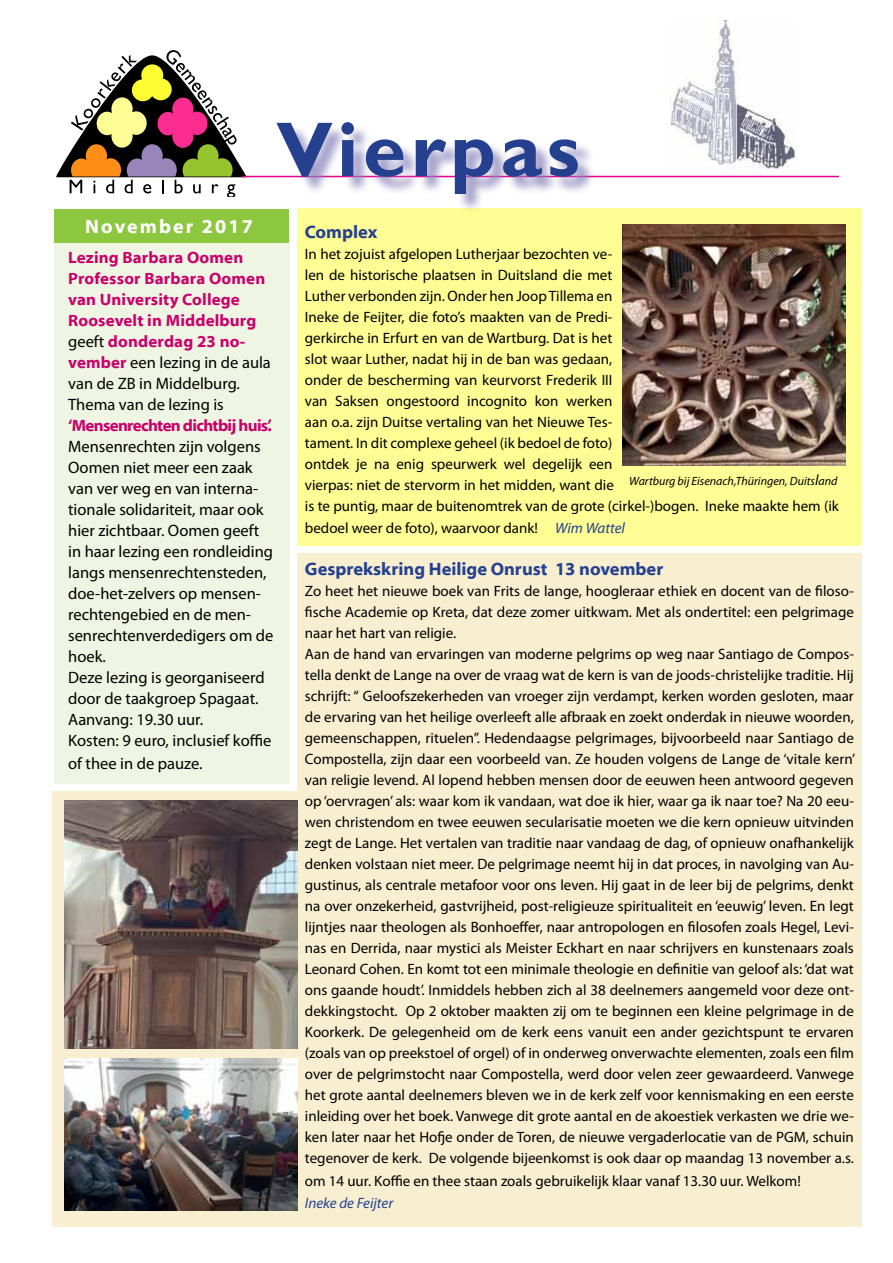
<style>
.page{position:relative;width:893px;height:1263px;background:#fff}
.page>*{position:absolute;margin:0;border:0;box-sizing:border-box;transform-origin:0 0}
.t1{font:700 19.5px "Myriad Web Pro";letter-spacing:.11em;color:#fff}
.t2{font:700 18px "Myriad Web Pro";color:#25408f}
.t3{font:16.5px/21px "Myriad Pro";color:#000}
.t4{font:700 16.5px/21px "Myriad Web Pro";letter-spacing:.01em;color:#ca006c}
.t5{font:700 16.5px "Myriad Web Pro";letter-spacing:-.04em;color:#ca006c}
.t6{font:15px/21px "Myriad Pro";color:#000}
.t7{font:italic 15px "Myriad Pro";color:#25408f}
.t8{font:italic 12px "Myriad Pro";color:#000}
.s1{font-style:italic;color:#25408f}
.s2{font-family:"Myriad Pro";font-weight:400;color:#000}
.s3{font-family:"Myriad Web Pro";font-weight:700;color:#ca006c}
.s4{font-size:15px}
</style>
<div class="page">
<div style="left:298px;top:553px;width:564px;height:673px;background:#f8efd1"></div>
<div style="left:298px;top:208px;width:564px;height:337px;background:#fefe95"></div>
<svg style="left:56px;top:50px;width:191px;height:147px"></svg>
<hr style="left:242px;top:176px;width:597px;height:1px;background:#ec008c">
<img style="left:669px;top:21px;width:126px;height:148px">
<div style="left:280px;top:125px;width:316px;height:87px;background:#8a84ba;opacity:.75"></div>
<svg style="left:276px;top:122px;width:302px;height:72px"></svg>
<div style="left:54px;top:243px;width:235px;height:540px;background:#eef5e2"></div>
<div style="left:54px;top:209px;width:234px;height:34px;background:#8dc63f"></div>
<img style="left:622px;top:224px;width:223px;height:241px">
<div style="left:52px;top:791px;width:246px;height:435px;background:#f8efd1"></div>
<img style="left:65px;top:1058px;width:233px;height:152px">
<img style="left:65px;top:801px;width:233px;height:247px">
<h1 class="t1" style="left:85px;top:216px;width:169px">November 2017</h1>
<p class="t2" style="left:305px;top:222px;width:74px">Complex</p>
<p class="t6" style="left:305px;top:243px;width:536px">In het zojuist afgelopen Lutherjaar bezochten ve-<br>len de historische plaatsen in Duitsland die met<br>Luther verbonden zijn. Onder hen Joop Tillema en<br>Ineke de Feijter, die foto’s maakten van de Predi-<br>gerkirche in Erfurt en van de Wartburg. Dat is het<br>slot waar Luther, nadat hij in de ban was gedaan,<br>onder de bescherming van keurvorst Frederik III<br>van Saksen ongestoord incognito kon werken<br>aan o.a. zijn Duitse vertaling van het Nieuwe Tes-<br>tament. In dit complexe geheel (ik bedoel de foto)<br>ontdek je na enig speurwerk wel degelijk een<br>vierpas: niet de stervorm in het midden, want die<br>is te puntig, maar de buitenomtrek van de grote (cirkel-)bogen. Ineke maakte hem (ik</p>
<p class="t6" style="left:305px;top:517px;width:322px">bedoel weer de foto), waarvoor dank! <span class="s1">Wim Wattel</span></p>
<p class="t4" style="left:68px;top:247px;width:199px">Lezing Barbara Oomen<br>Professor Barbara Oomen van University College<br>Roosevelt in Middelburg <span class="s2">geeft</span> donderdag 23 no-</p>
<p class="t3" style="left:68px;top:352px;width:204px"><span class="s3">vember</span> een lezing in de aula van de ZB in Middelburg.<br>Thema van de lezing is</p>
<p class="t5" style="left:68px;top:416px;width:205px">‘Mensenrechten dichtbij huis’.</p>
<p class="t3" style="left:68px;top:436px;width:207px">Mensenrechten zijn volgens<br>Oomen niet meer een zaak van ver weg en van interna&shy;tionale solidariteit, maar ook hier zichtbaar. Oomen geeft in haar lezing een rondleiding langs mensenrechtensteden, doe-het-zelvers op mensen&shy;rechtengebied en de men&shy;senrechtenverdedigers om de hoek.<br>Deze lezing is georganiseerd door de taakgroep Spagaat.<br>Aanvang: 19.30 uur.<br>Kosten: 9 euro, inclusief koffie</p>
<p class="t3" style="left:68px;top:752px;width:136px">of thee in de pauze.</p>
<p class="t8" style="left:629px;top:473px;width:210px">Wartburg bij Eisenach,Thüringen, Duits<span class="s4">l</span>and</p>
<p class="t2" style="left:305px;top:559px;width:360px">Gesprekskring Heilige Onrust 13 november</p>
<p class="t6" style="left:305px;top:580px;width:552px">Zo heet het nieuwe boek van Frits de lange, hoogleraar ethiek en docent van de filoso&shy;fische Academie op Kreta, dat deze zomer uitkwam. Met als ondertitel: een pelgrimage naar het hart van religie.<br>Aan de hand van ervaringen van moderne pelgrims op weg naar Santiago de Compos&shy;tella denkt de Lange na over de vraag wat de kern is van de joods-christelijke traditie. Hij schrijft: “ Geloofszekerheden van vroeger zijn verdampt, kerken worden gesloten, maar de ervaring van het heilige overleeft alle afbraak en zoekt onderdak in nieuwe woorden, gemeenschappen, rituelen”. Hedendaagse pelgrimages, bijvoorbeeld naar Santiago de Compostella, zijn daar een voorbeeld van. Ze houden volgens de Lange de ‘vitale kern’ van religie levend. Al lopend hebben mensen door de eeuwen heen antwoord gegeven op ‘oervragen’ als: waar kom ik vandaan, wat doe ik hier, waar ga ik naar toe? Na 20 eeu&shy;wen christendom en twee eeuwen secularisatie moeten we die kern opnieuw uitvinden zegt de Lange. Het vertalen van traditie naar vandaag de dag, of opnieuw onafhankelijk denken volstaan niet meer. De pelgrimage neemt hij in dat proces, in navolging van Au&shy;gustinus, als centrale metafoor voor ons leven. Hij gaat in de leer bij de pelgrims, denkt na over onzekerheid, gastvrijheid, post-religieuze spiritualiteit en ‘eeuwig’ leven. En legt lijntjes naar theologen als Bonhoeffer, naar antropologen en filosofen zoals Hegel, Levi&shy;nas en Derrida, naar mystici als Meister Eckhart en naar schrijvers en kunstenaars zoals Leonard Cohen. En komt tot een minimale theologie en definitie van geloof als: ‘dat wat ons gaande houdt’. Inmiddels hebben zich al 38 deelnemers aangemeld voor deze ont&shy;dekkingstocht. Op 2 oktober maakten zij om te beginnen een kleine pelgrimage in de Koorkerk. De gelegenheid om de kerk eens vanuit een ander gezichtspunt te ervaren (zoals van op preekstoel of orgel) of in onderweg onverwachte elementen, zoals een film over de pelgrimstocht naar Compostella, werd door velen zeer gewaardeerd. Vanwege het grote aantal deelnemers bleven we in de kerk zelf voor kennismaking en een eerste inleiding over het boek. Vanwege dit grote aantal en de akoestiek verkasten we drie we&shy;ken later naar het Hofje onder de Toren, de nieuwe vergaderlocatie van de PGM, schuin tegenover de kerk. De volgende bijeenkomst is ook daar op maandag 13 november a.s.</p>
<p class="t6" style="left:305px;top:1170px;width:497px">om 14 uur. Koffie en thee staan zoals gebruikelijk klaar vanaf 13.30 uur. Welkom!</p>
<p class="t7" style="left:305px;top:1194px;width:90px">Ineke de Feijter</p>
</div>
